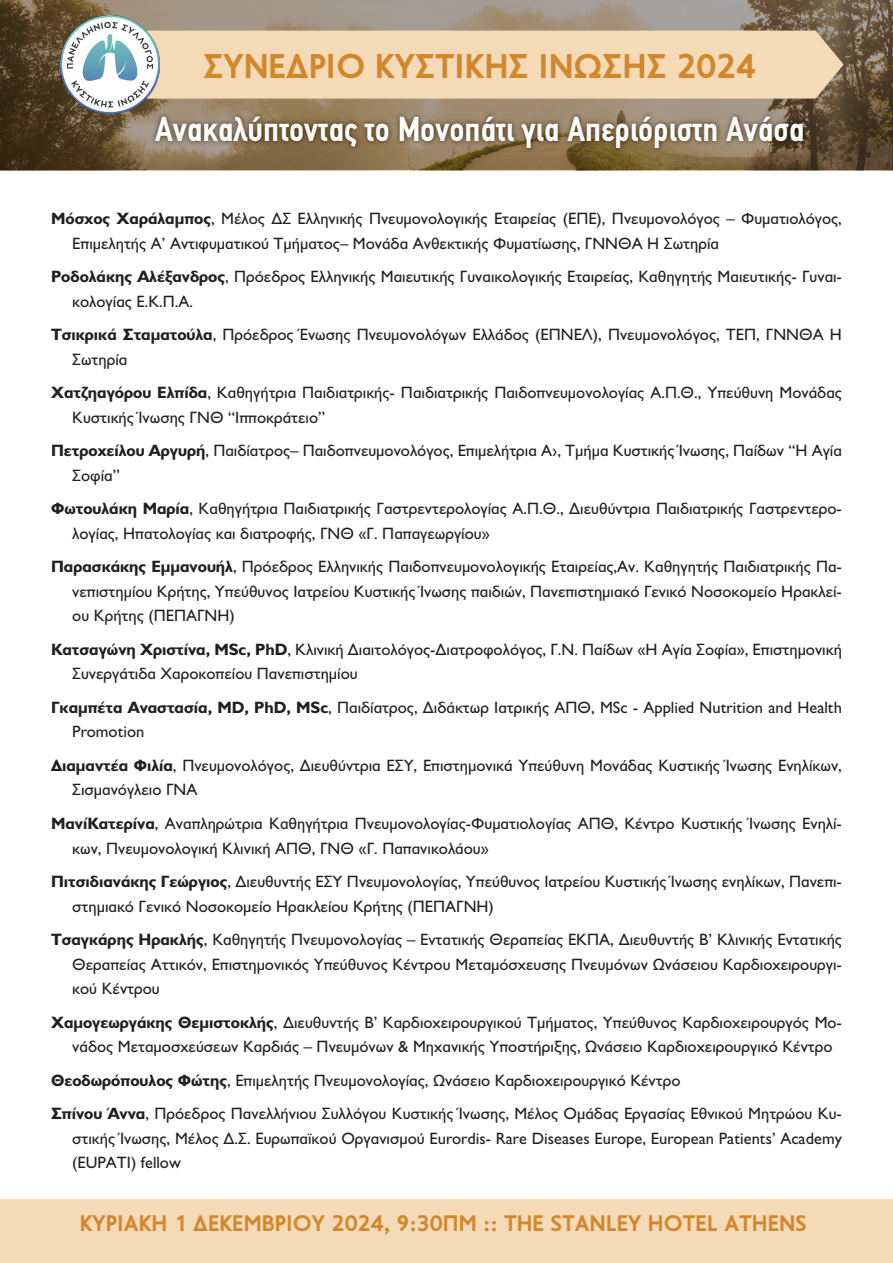
<style>
.page{position:relative;width:893px;height:1263px;background:#fff}
.page>*{position:absolute;margin:0;border:0;box-sizing:border-box;transform-origin:0 0}
.t1{font:700 34.8px "PF Din Text Condensed";color:#fff}
.t2{font:700 34.8px "PF Transport";color:#d2872d}
.t3{font:700 22.8px "PF Transport";color:#d2872d}
.t4{font:16.5px/24.8px "Gill Sans Hel";color:#231f20}
.s1{font-weight:700}
</style>
<div class="page">
<img style="left:0;top:0;width:893px;height:170px">
<div style="left:159px;top:31px;width:685px;height:68px;background:#f4dab6"></div>
<img style="left:61px;top:15px;width:98px;height:99px">
<div style="left:0;top:1199px;width:893px;height:64px;background:#f4dab6"></div>
<img style="left:147px;top:104px;width:665px;height:53px">
<h1 class="t2" style="left:203px;top:46px;width:554px">ΣΥΝΕ∆ΡΙΟ ΚΥΣΤΙΚΗΣ ΙΝΩΣΗΣ 2024</h1>
<h1 class="t1" style="left:155px;top:109px;width:651px">Ανακαλύπτοντας το Μονοπάτι για Απεριόριστη Ανάσα</h1>
<p class="t4" style="left:72px;top:206px;width:771px;text-indent:-21px"><span class="s1">Μόσχος Χαράλαμπος</span>, Μέλος ΔΣ Ελληνικής Πνευμονολογικής Εταιρείας (ΕΠΕ), Πνευμονολόγος – Φυματιολόγος,<br>Επιμελητής Α’ Αντιφυματικού Τμήματος– Μονάδα Ανθεκτικής Φυματίωσης, ΓΝΝΘΑ Η Σωτηρία</p>
<p class="t4" style="left:72px;top:264px;width:771px;text-indent:-21px"><span class="s1">Ροδολάκης Αλέξανδρος</span>, Πρόεδρος Ελληνικής Μαιευτικής Γυναικολογικής Εταιρείας, Καθηγητής Μαιευτικής- Γυναι&shy;κολογίας Ε.Κ.Π.Α.</p>
<p class="t4" style="left:72px;top:322px;width:771px;text-indent:-21px"><span class="s1">Τσικρικά Σταματούλα</span>, Πρόεδρος Ένωσης Πνευμονολόγων Ελλάδος (ΕΠΝΕΛ), Πνευμονολόγος, ΤΕΠ, ΓΝΝΘΑ Η<br>Σωτηρία</p>
<p class="t4" style="left:72px;top:380px;width:771px;text-indent:-21px"><span class="s1">Χατζηαγόρου Ελπίδα</span>, Καθηγήτρια Παιδιατρικής- Παιδιατρικής Παιδοπνευμονολογίας Α.Π.Θ., Υπεύθυνη Μονάδας<br>Κυστικής Ίνωσης ΓΝΘ “Ιπποκράτειο”</p>
<p class="t4" style="left:72px;top:438px;width:771px;text-indent:-21px"><span class="s1">Πετροχείλου Αργυρή</span>, Παιδίατρος– Παιδοπνευμονολόγος, Επιμελήτρια Α›, Τμήμα Κυστικής Ίνωσης, Παίδων “Η Αγία<br>Σοφία”</p>
<p class="t4" style="left:72px;top:496px;width:771px;text-indent:-21px"><span class="s1">Φωτουλάκη Μαρία</span>, Καθηγήτρια Παιδιατρικής Γαστρεντερολογίας Α.Π.Θ., Διευθύντρια Παιδιατρικής Γαστρεντερο&shy;λογίας, Ηπατολογίας και διατροφής, ΓΝΘ «Γ. Παπαγεωργίου»</p>
<p class="t4" style="left:72px;top:554px;width:771px;text-align:justify;text-indent:-21px"><span class="s1">Παρασκάκης Εμμανουήλ</span>, Πρόεδρος Ελληνικής Παιδοπνευμονολογικής Εταιρείας,Αν. Καθηγητής Παιδιατρικής Πα&shy;νεπιστημίου Κρήτης, Υπεύθυνος Ιατρείου Κυστικής Ίνωσης παιδιών, Πανεπιστημιακό Γενικό Νοσοκομείο Ηρακλεί&shy;ου Κρήτης (ΠΕΠΑΓΝΗ)</p>
<p class="t4" style="left:72px;top:637px;width:771px;text-indent:-21px"><span class="s1">Κατσαγώνη Χριστίνα, MSc, PhD</span>, Κλινική Διαιτολόγος-Διατροφολόγος, Γ.Ν. Παίδων «Η Αγία Σοφία», Επιστημονική<br>Συνεργάτιδα Χαροκοπείου Πανεπιστημίου</p>
<p class="t4" style="left:72px;top:695px;width:771px;text-indent:-21px"><span class="s1">Γκαμπέτα Αναστασία, MD, PhD, MSc</span>, Παιδίατρος, Διδάκτωρ Ιατρικής ΑΠΘ, MSc - Applied Nutrition and Health<br>Promotion</p>
<p class="t4" style="left:72px;top:753px;width:771px;text-indent:-21px"><span class="s1">Διαμαντέα Φιλία</span>, Πνευμονολόγος, Διευθύντρια ΕΣΥ, Επιστημονικά Υπεύθυνη Μονάδας Κυστικής Ίνωσης Ενηλίκων,<br>Σισμανόγλειο ΓΝΑ</p>
<p class="t4" style="left:72px;top:811px;width:771px;text-indent:-21px"><span class="s1">ΜανίΚατερίνα</span>, Αναπληρώτρια Καθηγήτρια Πνευμονολογίας-Φυματιολογίας ΑΠΘ, Κέντρο Κυστικής Ίνωσης Ενηλί&shy;κων, Πνευμονολογική Κλινική ΑΠΘ, ΓΝΘ «Γ. Παπανικολάου»</p>
<p class="t4" style="left:72px;top:869px;width:771px;text-indent:-21px"><span class="s1">Πιτσιδιανάκης Γεώργιος</span>, Διευθυντής ΕΣΥ Πνευμονολογίας, Υπεύθυνος Ιατρείου Κυστικής Ίνωσης ενηλίκων, Πανεπι&shy;στημιακό Γενικό Νοσοκομείο Ηρακλείου Κρήτης (ΠΕΠΑΓΝΗ)</p>
<p class="t4" style="left:72px;top:927px;width:771px;text-align:justify;text-indent:-21px"><span class="s1">Τσαγκάρης Ηρακλής</span>, Καθηγητής Πνευμονολογίας – Εντατικής Θεραπείας ΕΚΠΑ, Διευθυντής Β’ Κλινικής Εντατικής Θεραπείας Αττικόν, Επιστημονικός Υπεύθυνος Κέντρου Μεταμόσχευσης Πνευμόνων Ωνάσειου Καρδιοχειρουργι&shy;κού Κέντρου</p>
<p class="t4" style="left:72px;top:1010px;width:771px;text-indent:-21px"><span class="s1">Χαμογεωργάκης Θεμιστοκλής</span>, Διευθυντής Β’ Καρδιοχειρουργικού Τμήματος, Υπεύθυνος Καρδιοχειρουργός Μο&shy;νάδος Μεταμοσχεύσεων Καρδιάς – Πνευμόνων &amp; Μηχανικής Υποστήριξης, Ωνάσειο Καρδιοχειρουργικό Κέντρο</p>
<p class="t4" style="left:51px;top:1068px;width:631px"><span class="s1">Θεοδωρόπουλος Φώτης</span>, Επιμελητής Πνευμονολογίας, Ωνάσειο Καρδιοχειρουργικό Κέντρο</p>
<p class="t4" style="left:72px;top:1101px;width:771px;text-align:justify;text-indent:-21px"><span class="s1">Σπίνου Άννα</span>, Πρόεδρος Πανελλήνιου Συλλόγου Κυστικής Ίνωσης, Μέλος Ομάδας Εργασίας Εθνικού Μητρώου Κυ&shy;στικής Ίνωσης, Μέλος Δ.Σ. Ευρωπαϊκού Οργανισμού Eurordis- Rare Diseases Europe, European Patients’ Academy (EUPATI) fellow</p>
<h2 class="t3" style="left:80px;top:1210px;width:729px">ΚΥΡΙΑΚΗ 1 ∆ΕΚΕΜΒΡΙΟΥ 2024, 9:30ΠΜ :: THE STANLEY HOTEL ATHENS</h2>
</div>
